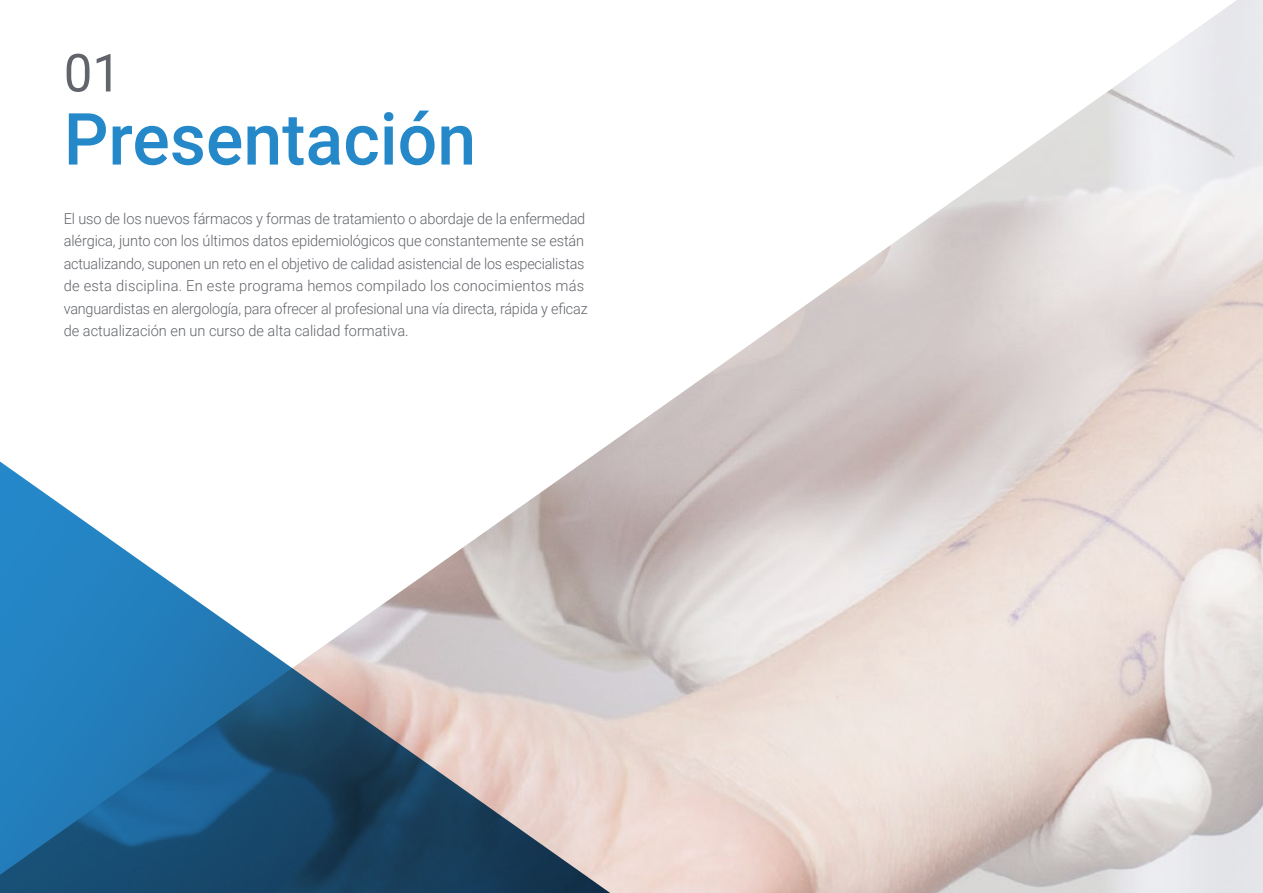
<style>
.page{position:relative;width:1263px;height:893px;background:#fff}
.page>*{position:absolute;margin:0;border:0;box-sizing:border-box;transform-origin:0 0}
.t1{font:500 72px "Roboto";color:#2488c9}
.t2{font:52.5px "Roboto";color:#61646a}
.t3{font:300 15px/22.5px "Roboto";letter-spacing:-.01em;color:#61646a}
</style>
<div class="page">
<img style="left:607px;top:0;width:656px;height:893px">
<svg style="left:0;top:446px;width:640px;height:447px"></svg>
<h2 class="t2" style="left:64px;top:36px;width:59px">01</h2>
<h1 class="t1" style="left:64px;top:89px;width:414px">Presentación</h1>
<p class="t3" style="left:64px;top:207px;width:525px">El uso de los nuevos fármacos y formas de tratamiento o abordaje de la enfermedad alérgica, junto con los últimos datos epidemiológicos que constantemente se están actualizando, suponen un reto en el objetivo de calidad asistencial de los especialistas de esta disciplina. En este programa hemos compilado los conocimientos más vanguardistas en alergología, para ofrecer al profesional una vía directa, rápida y eficaz de actualización en un curso de alta calidad formativa.</p>
</div>
